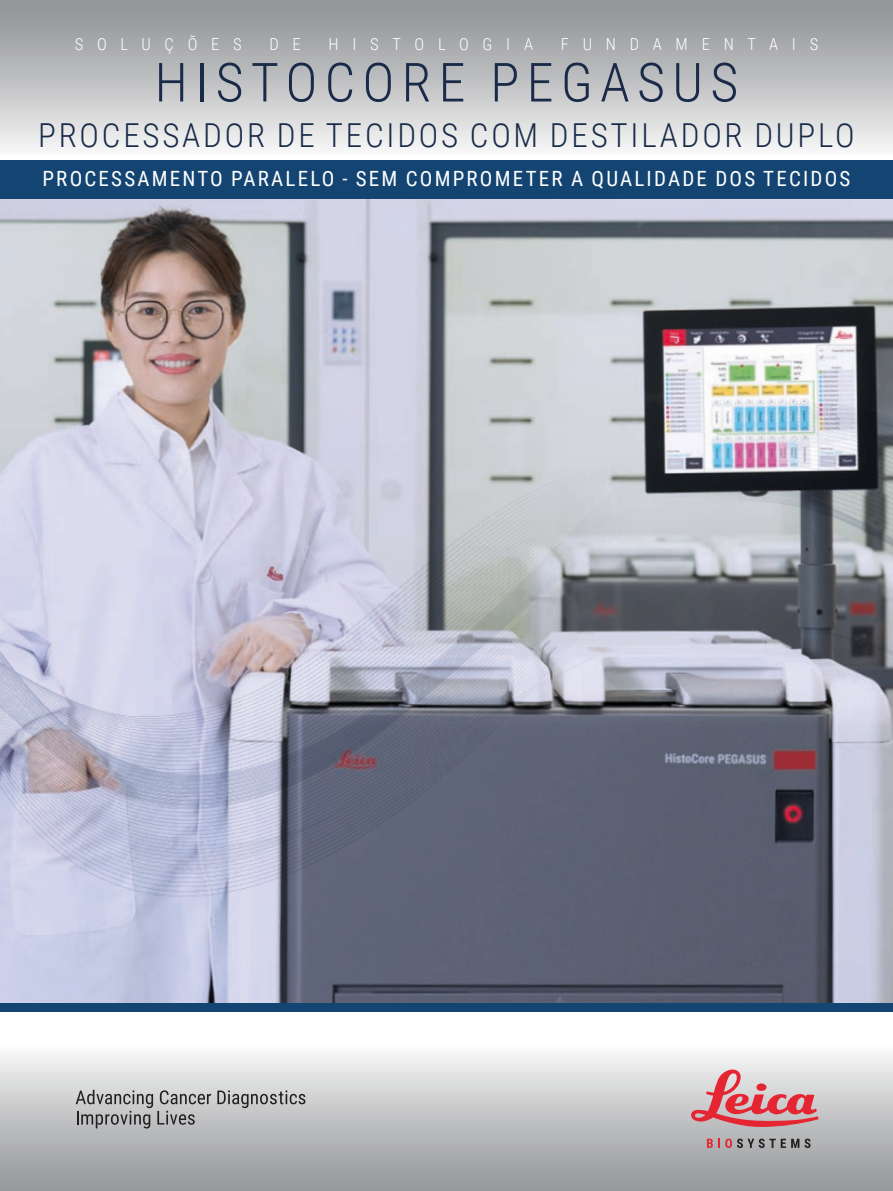
<style>
.page{position:relative;width:893px;height:1191px;background:#fff}
.page>*{position:absolute;margin:0;border:0;box-sizing:border-box;transform-origin:0 0}
.t1{font:300 54px "Roboto Condensed";letter-spacing:.135em;color:#192b49}
.t2{font:300 33px "Roboto Condensed";letter-spacing:.085em;color:#192b49}
.t3{font:21px "Roboto Condensed";letter-spacing:.105em;color:#fff}
.t4{font:300 16.5px "Roboto Condensed";letter-spacing:.835em;color:#fff}
</style>
<div class="page">
<img style="left:0;top:198px;width:893px;height:805px">
<div style="left:0;top:160px;width:893px;height:38px;background:#144572"></div>
<div style="left:0;top:0;width:893px;height:160px;background:linear-gradient(to bottom,#8b8d90,#f9f8f9)"></div>
<div style="left:0;top:1003px;width:893px;height:8px;background:#144572"></div>
<div style="left:0;top:1041px;width:893px;height:150px;background:linear-gradient(to bottom,#fbfbfb,#929396)"></div>
<svg style="left:217px;top:1090px;width:88px;height:18px;background:#a5a4a5"></svg>
<svg style="left:76px;top:1089px;width:135px;height:39px;background:#a8a7a9"></svg>
<svg style="left:691px;top:1069px;width:128px;height:58px;background:#d99ba0"></svg>
<svg style="left:707px;top:1138px;width:103px;height:10px"></svg>
<img style="left:0;top:238px;width:893px;height:743px">
<p class="t4" style="left:75px;top:32px;width:169px">SOLUÇÕES</p>
<p class="t4" style="left:269px;top:32px;width:33px">D E</p>
<p class="t4" style="left:329px;top:32px;width:206px">HISTOLOGIA</p>
<p class="t4" style="left:561px;top:32px;width:259px">FUNDAMENTAIS</p>
<h1 class="t1" style="left:155px;top:44px;width:585px">HISTOCORE PEGASUS</h1>
<h2 class="t2" style="left:38px;top:112px;width:818px">PROCESSADOR DE TECIDOS COM DESTILADOR DUPLO</h2>
<p class="t3" style="left:42px;top:164px;width:809px">PROCESSAMENTO PARALELO - SEM COMPROMETER A QUALIDADE DOS TECIDOS</p>
</div>
